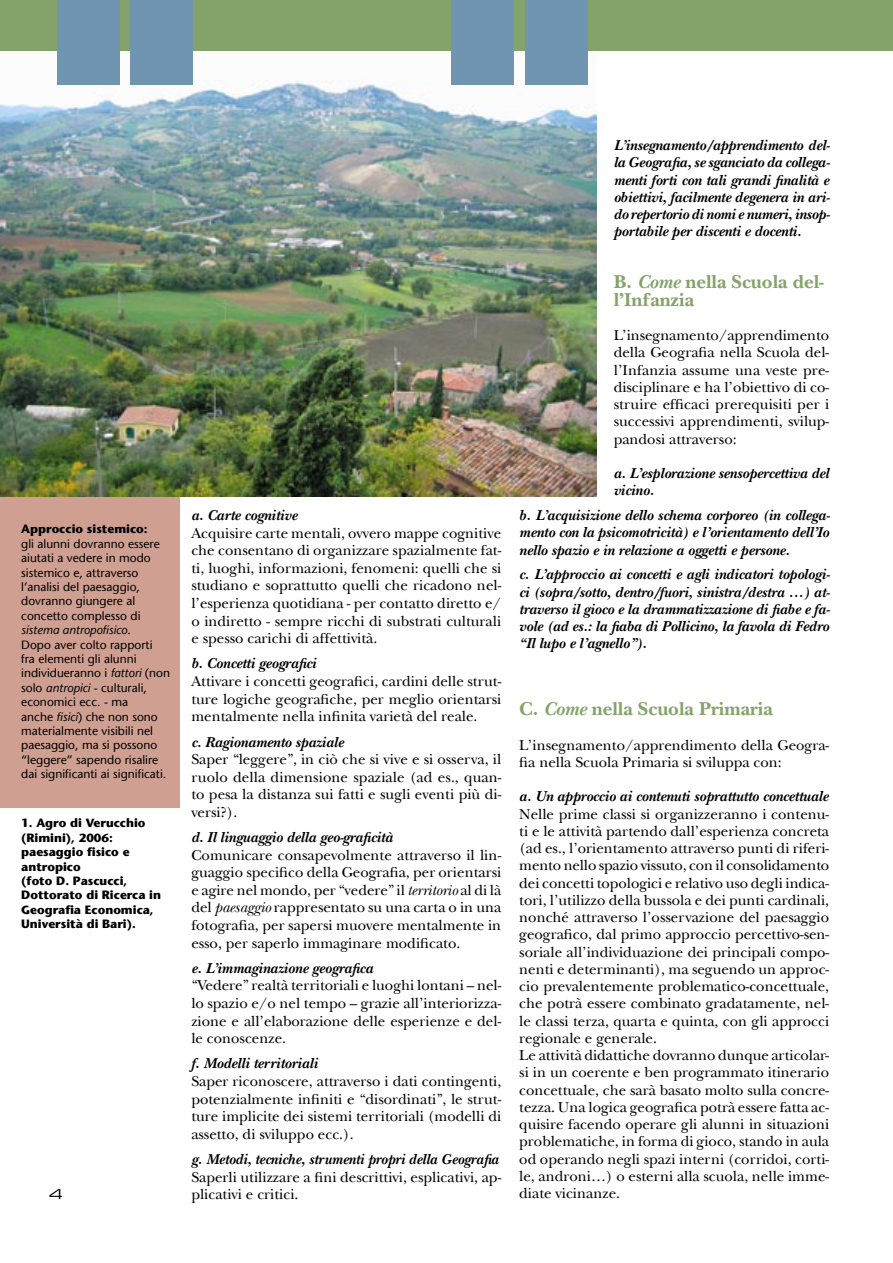
<style>
.page{position:relative;width:893px;height:1263px;background:#fff}
.page>*{position:absolute;margin:0;border:0;box-sizing:border-box;transform-origin:0 0}
.t1{font:700 19.5px/17.2px "New Baskerville";color:#84a36a}
.t2{font:15px/17.2px "New Baskerville";color:#000;text-align:justify}
.t3{font:italic 700 15px/17.2px "New Baskerville";color:#000;text-align:justify}
.t4{font:13.5px "Eurostile Extended Two";color:#000;scale:1.11 1}
.t5{font:12px/14.4px "Stone Sans";color:#000}
.t6{font:700 12px/14.4px "Stone Sans";color:#000}
.s1{font-style:italic}
</style>
<div class="page">
<div style="left:0;top:495px;width:180px;height:313px;background:#cf9f91"></div>
<img style="left:0;top:51px;width:597px;height:445px">
<div style="left:0;top:0;width:893px;height:51px;background:#84a36a"></div>
<div style="left:525px;top:0;width:63px;height:85px;background:#7095b0"></div>
<div style="left:451px;top:0;width:62px;height:85px;background:#7095b0"></div>
<div style="left:131px;top:0;width:62px;height:85px;background:#7095b0"></div>
<div style="left:57px;top:0;width:63px;height:85px;background:#7095b0"></div>
<p class="t6" style="left:21px;top:522px;width:128px">Approccio sistemico:</p>
<p class="t5" style="left:21px;top:536px;width:150px">gli alunni dovranno essere aiutati a vedere in modo sistemico e, attraverso l’analisi del paesaggio, dovranno giungere al concetto complesso di <span class="s1">sistema antropofisico</span>.<br>Dopo aver colto rapporti<br>fra elementi gli alunni individueranno i <span class="s1">fattori</span> (non solo <span class="s1">antropici</span> - culturali, economici ecc. - ma<br>anche <span class="s1">fisici</span>) che non sono materialmente visibili nel paesaggio, ma si possono “leggere” sapendo risalire dai significanti ai significati.</p>
<p class="t6" style="left:21px;top:816px;width:141px">1. Agro di Verucchio (Rimini), 2006: paesaggio fisico e antropico<br>(foto D. Pascucci,<br>Dottorato di Ricerca in<br>Geografia Economica,<br>Università di Bari).</p>
<p class="t4" style="left:49px;top:1185px;width:15px">4</p>
<p class="t3" style="left:191px;top:507px;width:107px">a. Carte cognitive</p>
<p class="t2" style="left:191px;top:524px;width:311px">Acquisire carte mentali, ovvero mappe cognitive che consentano di organizzare spazialmente fat&shy;ti, luoghi, informazioni, fenomeni: quelli che si studiano e soprattutto quelli che ricadono nel&shy;l’esperienza quotidiana - per contatto diretto e/ o indiretto - sempre ricchi di substrati culturali e spesso carichi di affettività.</p>
<p class="t3" style="left:191px;top:655px;width:127px">b. Concetti geografici</p>
<p class="t2" style="left:191px;top:672px;width:311px">Attivare i concetti geografici, cardini delle strut&shy;ture logiche geografiche, per meglio orientarsi mentalmente nella infinita varietà del reale.</p>
<p class="t3" style="left:191px;top:733px;width:154px">c. Ragionamento spaziale</p>
<p class="t2" style="left:191px;top:750px;width:311px">Saper “leggere”, in ciò che si vive e si osserva, il ruolo della dimensione spaziale (ad es., quan&shy;to pesa la distanza sui fatti e sugli eventi più di&shy;versi?).</p>
<p class="t3" style="left:191px;top:828px;width:203px">d. Il linguaggio della geo-graficità</p>
<p class="t2" style="left:191px;top:846px;width:311px">Comunicare consapevolmente attraverso il lin&shy;guaggio specifico della Geografia, per orientarsi e agire nel mondo, per “vedere” il <span class="s1">territorio</span> al di là del <span class="s1">paesaggio</span> rappresentato su una carta o in una fotografia, per sapersi muovere mentalmente in esso, per saperlo immaginare modificato.</p>
<p class="t3" style="left:191px;top:959px;width:183px">e. L’immaginazione geografica</p>
<p class="t2" style="left:191px;top:977px;width:311px">“Vedere” realtà territoriali e luoghi lontani – nel&shy;lo spazio e/o nel tempo – grazie all’interiorizza&shy;zione e all’elaborazione delle esperienze e del&shy;le conoscenze.</p>
<p class="t3" style="left:191px;top:1055px;width:128px">f. Modelli territoriali</p>
<p class="t2" style="left:191px;top:1072px;width:311px">Saper riconoscere, attraverso i dati contingenti, potenzialmente infiniti e “disordinati”, le strut&shy;ture implicite dei sistemi territoriali (modelli di assetto, di sviluppo ecc.).</p>
<p class="t3" style="left:191px;top:1150px;width:309px">g. Metodi, tecniche, strumenti propri della Geografia</p>
<p class="t2" style="left:191px;top:1168px;width:311px">Saperli utilizzare a fini descrittivi, esplicativi, ap&shy;plicativi e critici.</p>
<p class="t3" style="left:614px;top:137px;width:218px">L’insegnamento/apprendimento del&shy;la Geografia, se sganciato da collega&shy;menti forti con tali grandi finalità e obiettivi, facilmente degenera in ari&shy;do repertorio di nomi e numeri, insop&shy;portabile per discenti e docenti.</p>
<h1 class="t1" style="left:614px;top:273px;width:212px">B. <span class="s1">Come</span> nella Scuola del&shy;l’Infanzia</h1>
<p class="t2" style="left:614px;top:326px;width:217px">L’insegnamento/apprendimento della Geografia nella Scuola del&shy;l’Infanzia assume una veste pre&shy;disciplinare e ha l’obiettivo di co&shy;struire efficaci prerequisiti per i successivi apprendimenti, svilup&shy;pandosi attraverso:</p>
<p class="t3" style="left:614px;top:464px;width:217px">a. L’esplorazione sensopercettiva del vicino.</p>
<p class="t3" style="left:519px;top:506px;width:313px">b. L’acquisizione dello schema corporeo (in collega&shy;mento con la psicomotricità) e l’orientamento dell’Io nello spazio e in relazione a oggetti e persone.</p>
<p class="t3" style="left:519px;top:566px;width:313px">c. L’approccio ai concetti e agli indicatori topologi&shy;ci (sopra/sotto, dentro/fuori, sinistra/destra …) at&shy;traverso il gioco e la drammatizzazione di fiabe e fa&shy;vole (ad es.: la fiaba di Pollicino, la favola di Fedro “Il lupo e l’agnello”).</p>
<h1 class="t1" style="left:519px;top:700px;width:255px">C. <span class="s1">Come</span> nella Scuola Primaria</h1>
<p class="t2" style="left:519px;top:736px;width:311px">L’insegnamento/apprendimento della Geogra&shy;fia nella Scuola Primaria si sviluppa con:</p>
<p class="t3" style="left:519px;top:788px;width:311px">a. Un approccio ai contenuti soprattutto concettuale</p>
<p class="t2" style="left:519px;top:805px;width:312px;text-align:left">Nelle prime classi si organizzeranno i contenu&shy;ti e le attività partendo dall’esperienza concreta (ad es., l’orientamento attraverso punti di riferi&shy;mento nello spazio vissuto, con il consolidamento dei concetti topologici e relativo uso degli indica&shy;tori, l’utilizzo della bussola e dei punti cardinali, nonché attraverso l’osservazione del paesaggio geografico, dal primo approccio percettivo-sen&shy;soriale all’individuazione dei principali compo&shy;nenti e determinanti), ma seguendo un approc&shy;cio prevalentemente problematico-concettuale, che potrà essere combinato gradatamente, nel&shy;le classi terza, quarta e quinta, con gli approcci regionale e generale.<br>Le attività didattiche dovranno dunque articolar&shy;si in un coerente e ben programmato itinerario concettuale, che sarà basato molto sulla concre&shy;tezza. Una logica geografica potrà essere fatta ac&shy;quisire facendo operare gli alunni in situazioni problematiche, in forma di gioco, stando in aula od operando negli spazi interni (corridoi, corti&shy;le, androni…) o esterni alla scuola, nelle imme&shy;diate vicinanze.</p>
</div>
